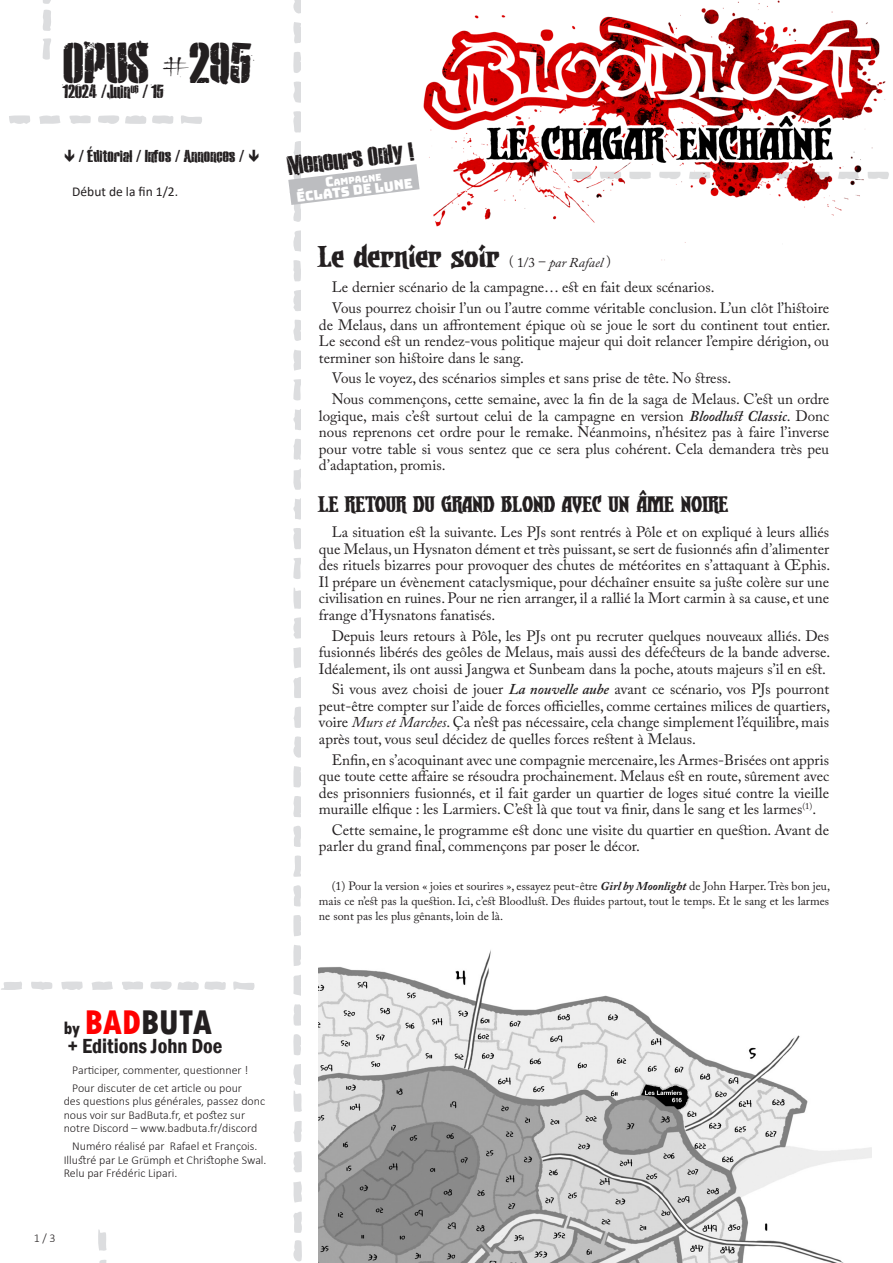
<style>
.page{position:relative;width:893px;height:1263px;background:#fff}
.page>*{position:absolute;margin:0;border:0;box-sizing:border-box;transform-origin:0 0}
.Titre_colonne_Gc{font:45px "e XO2 Stencil";color:#231f20;scale:.96 1}
.heading_2{font:36px "Dwarven Axe BB";color:#231f20}
.Titre_colonne_Gc-2{font:800 condensed 36px "Tw Cen";color:#231f20}
.heading_3{font:27px "Dwarven Axe BB";color:#231f20}
.Colonne_Gc{font:600 condensed 21px "Franklin Gothic";color:#231f20}
.heading_3-2{font:21px "e XO2 Stencil";color:#231f20}
.t1{font:15px/16.5px "Adobe Caslon Pro";color:#231f20;text-align:justify}
.Titre_colonne_Gc-3{font:15px "e XO2 Stencil";color:#231f20;scale:.96 1}
.Colonne_Gc-2{font:13.5px "e XO2 Stencil";color:#231f20;scale:.96 1}
.Edito{font:13.5px "Calibri";color:#231f20}
.heading_2-2{font:italic 13.5px "Adobe Caslon Pro";color:#231f20}
.t2{font:13.5px "Bungee";color:#fff}
.Colonne_Gc-3{font:300 12px/13.5px "Calibri";color:#231f20}
.t3{font:12px/15px "Adobe Caslon Pro";color:#231f20;text-align:justify}
.t4{font:9.45px "Bungee";color:#fff}
.s1{font-size:13.5px}
.s2{font-style:normal}
.s3{font-weight:600;font-style:italic}
.s4{font-style:italic}
.s5{font-weight:700;font-style:italic}
.s6{font-size:18px}
.s7{color:#f00}
</style>
<div class="page">
<img style="left:42px;top:0;width:847px;height:1263px">
<svg style="left:293px;top:0;width:8px;height:16px"></svg>
<svg style="left:293px;top:22px;width:8px;height:21px"></svg>
<svg style="left:293px;top:706px;width:8px;height:22px"></svg>
<svg style="left:293px;top:51px;width:8px;height:52px"></svg>
<svg style="left:293px;top:230px;width:8px;height:22px"></svg>
<svg style="left:293px;top:111px;width:8px;height:22px"></svg>
<svg style="left:293px;top:349px;width:8px;height:22px"></svg>
<svg style="left:293px;top:825px;width:8px;height:22px"></svg>
<svg style="left:293px;top:260px;width:8px;height:22px"></svg>
<svg style="left:293px;top:319px;width:8px;height:23px"></svg>
<svg style="left:293px;top:468px;width:8px;height:22px"></svg>
<svg style="left:293px;top:409px;width:8px;height:22px"></svg>
<svg style="left:293px;top:379px;width:8px;height:22px"></svg>
<svg style="left:293px;top:498px;width:8px;height:23px"></svg>
<svg style="left:293px;top:558px;width:8px;height:21px"></svg>
<svg style="left:293px;top:438px;width:8px;height:23px"></svg>
<svg style="left:293px;top:587px;width:8px;height:23px"></svg>
<svg style="left:293px;top:647px;width:8px;height:21px"></svg>
<svg style="left:293px;top:617px;width:8px;height:22px"></svg>
<svg style="left:293px;top:676px;width:8px;height:22px"></svg>
<svg style="left:293px;top:736px;width:8px;height:24px"></svg>
<svg style="left:293px;top:766px;width:8px;height:22px"></svg>
<svg style="left:293px;top:795px;width:8px;height:22px"></svg>
<svg style="left:293px;top:290px;width:8px;height:21px"></svg>
<svg style="left:293px;top:528px;width:8px;height:21px"></svg>
<svg style="left:293px;top:945px;width:8px;height:21px"></svg>
<svg style="left:293px;top:1004px;width:8px;height:52px"></svg>
<svg style="left:293px;top:974px;width:8px;height:22px"></svg>
<svg style="left:293px;top:884px;width:8px;height:23px"></svg>
<svg style="left:293px;top:855px;width:8px;height:22px"></svg>
<svg style="left:293px;top:915px;width:8px;height:21px"></svg>
<svg style="left:293px;top:1120px;width:9px;height:22px"></svg>
<svg style="left:293px;top:1064px;width:9px;height:49px"></svg>
<svg style="left:293px;top:1181px;width:9px;height:21px"></svg>
<svg style="left:293px;top:1151px;width:9px;height:21px"></svg>
<svg style="left:293px;top:1210px;width:9px;height:23px"></svg>
<svg style="left:291px;top:1240px;width:11px;height:23px"></svg>
<svg style="left:181px;top:115px;width:22px;height:9px"></svg>
<svg style="left:39px;top:115px;width:21px;height:10px"></svg>
<svg style="left:9px;top:115px;width:21px;height:9px"></svg>
<svg style="left:68px;top:115px;width:23px;height:9px"></svg>
<svg style="left:98px;top:115px;width:48px;height:11px"></svg>
<svg style="left:152px;top:115px;width:21px;height:10px"></svg>
<svg style="left:233px;top:981px;width:22px;height:9px"></svg>
<svg style="left:31px;top:981px;width:21px;height:9px"></svg>
<svg style="left:1px;top:981px;width:21px;height:9px"></svg>
<svg style="left:92px;top:981px;width:21px;height:10px"></svg>
<svg style="left:61px;top:981px;width:22px;height:10px"></svg>
<svg style="left:121px;top:981px;width:22px;height:9px"></svg>
<svg style="left:150px;top:981px;width:76px;height:11px"></svg>
<svg style="left:43px;top:38px;width:9px;height:22px"></svg>
<svg style="left:42px;top:0;width:10px;height:31px"></svg>
<svg style="left:98px;top:1259px;width:9px;height:4px"></svg>
<svg style="left:98px;top:1229px;width:9px;height:23px"></svg>
<svg style="left:288px;top:141px;width:132px;height:81px"></svg>
<img style="left:319px;top:943px;width:552px;height:320px">
<svg style="left:65px;top:150px;width:9px;height:12px"></svg>
<svg style="left:249px;top:150px;width:10px;height:12px"></svg>
<p class="Titre_colonne_Gc" style="left:64px;top:31px;width:198px">OPUS <sup>#</sup>295</p>
<p class="Titre_colonne_Gc-3" style="left:64px;top:81px;width:106px">12024 /Juin<sup>06</sup> / 15</p>
<p class="Colonne_Gc-2" style="left:79px;top:146px;width:174px">/ Éditorial / Infos / Annonces /</p>
<p class="Edito" style="left:72px;top:182px;width:107px">Début de la fin 1/2.</p>
<p class="heading_3-2" style="left:286px;top:151px;width:129px;rotate:-7deg">Meneurs Only !</p>
<p class="t4" style="left:325px;top:178px;width:58px;rotate:-7deg"><span class="s1">C</span>ampagne</p>
<p class="t2" style="left:296px;top:190px;width:110px;rotate:-7deg">ÉCLATS DE LUNE</p>
<p class="heading_2" style="left:319px;top:237px;width:182px">Le dernier soir</p>
<p class="heading_2-2" style="left:509px;top:255px;width:103px"><span class="s2">( 1/3 –</span> par Rafael <span class="s2">)</span></p>
<p class="t1" style="left:332px;top:279px;width:384px">Le dernier scénario de la campagne… est en fait deux scénarios.</p>
<p class="t1" style="left:319px;top:300px;width:513px;text-indent:13px">Vous pourrez choisir l’un ou l’autre comme véritable conclusion. L’un clôt l’histoire de Melaus, dans un affrontement épique où se joue le sort du continent tout entier.<br>Le second est un rendez-vous politique majeur qui doit relancer l’empire dérigion, ou terminer son histoire dans le sang.</p>
<p class="t1" style="left:332px;top:370px;width:401px">Vous le voyez, des scénarios simples et sans prise de tête. No stress.</p>
<p class="t1" style="left:319px;top:391px;width:512px;text-indent:13px">Nous commençons, cette semaine, avec la fin de la saga de Melaus. C’est un ordre logique, mais c’est surtout celui de la campagne en version <span class="s3">Bloodlust Classic</span>. Donc nous reprenons cet ordre pour le remake. Néanmoins, n’hésitez pas à faire l’inverse pour votre table si vous sentez que ce sera plus cohérent. Cela demandera très peu d’adaptation, promis.</p>
<p class="heading_3" style="left:319px;top:490px;width:411px">LE RETOUR DU GRAND BLOND AVEC UN ÂME NOIRE</p>
<p class="t1" style="left:319px;top:524px;width:513px;text-indent:13px">La situation est la suivante. Les PJs sont rentrés à Pôle et on expliqué à leurs alliés que Melaus, un Hysnaton dément et très puissant, se sert de fusionnés afin d’alimenter des rituels bizarres pour provoquer des chutes de météorites en s’attaquant à Œphis.<br>Il prépare un évènement cataclysmique, pour déchaîner ensuite sa juste colère sur une civilisation en ruines. Pour ne rien arranger, il a rallié la Mort carmin à sa cause, et une frange d’Hysnatons fanatisés.</p>
<p class="t1" style="left:319px;top:627px;width:513px;text-indent:13px">Depuis leurs retours à Pôle, les PJs ont pu recruter quelques nouveaux alliés. Des fusionnés libérés des geôles de Melaus, mais aussi des défecteurs de la bande adverse.<br>Idéalement, ils ont aussi Jangwa et Sunbeam dans la poche, atouts majeurs s’il en est.</p>
<p class="t1" style="left:319px;top:681px;width:513px;text-indent:13px">Si vous avez choisi de jouer <span class="s3">La nouvelle aube</span> avant ce scénario, vos PJs pourront peut-être compter sur l’aide de forces officielles, comme certaines milices de quartiers, voire <span class="s4">Murs et Marches</span>. Ça n’est pas nécessaire, cela change simplement l’équilibre, mais après tout, vous seul décidez de quelles forces restent à Melaus.</p>
<p class="t1" style="left:319px;top:751px;width:512px;text-indent:13px">Enfin, en s’acoquinant avec une compagnie mercenaire, les Armes-Brisées ont appris que toute cette affaire se résoudra prochainement. Melaus est en route, sûrement avec des prisonniers fusionnés, et il fait garder un quartier de loges situé contre la vieille muraille elfique : les Larmiers. C’est là que tout va finir, dans le sang et les larmes<sup>(1)</sup>.</p>
<p class="t1" style="left:319px;top:821px;width:512px;text-indent:13px">Cette semaine, le programme est donc une visite du quartier en question. Avant de parler du grand final, commençons par poser le décor.</p>
<p class="t3" style="left:319px;top:878px;width:513px;text-indent:13px">(1) Pour la version « joies et sourires », essayez peut-être <span class="s5">Girl by Moonlight</span> de John Harper. Très bon jeu, mais ce n’est pas la question. Ici, c’est Bloodlust. Des fluides partout, tout le temps. Et le sang et les larmes ne sont pas les plus gênants, loin de là.</p>
<p class="Titre_colonne_Gc-2" style="left:64px;top:1001px;width:150px"><span class="s6">by</span> <span class="s7">BAD</span>BUTA</p>
<p class="Colonne_Gc" style="left:68px;top:1032px;width:156px">+ Editions John Doe</p>
<p class="Colonne_Gc-3" style="left:72px;top:1063px;width:178px">Participer, commenter, questionner !</p>
<p class="Colonne_Gc-3" style="left:64px;top:1081px;width:203px;text-indent:9px">Pour discuter de cet article ou pour<br>des questions plus générales, passez donc nous voir sur BadButa.fr, et postez sur notre Discord – www.badbuta.fr/discord</p>
<p class="Colonne_Gc-3" style="left:64px;top:1139px;width:204px;text-indent:9px">Numéro réalisé par Rafael et François.<br>Illustré par Le Grümph et Christophe Swal.<br>Relu par Frédéric Lipari.</p>
<p class="Colonne_Gc-3" style="left:34px;top:1231px;width:23px">1 / 3</p>
</div>
